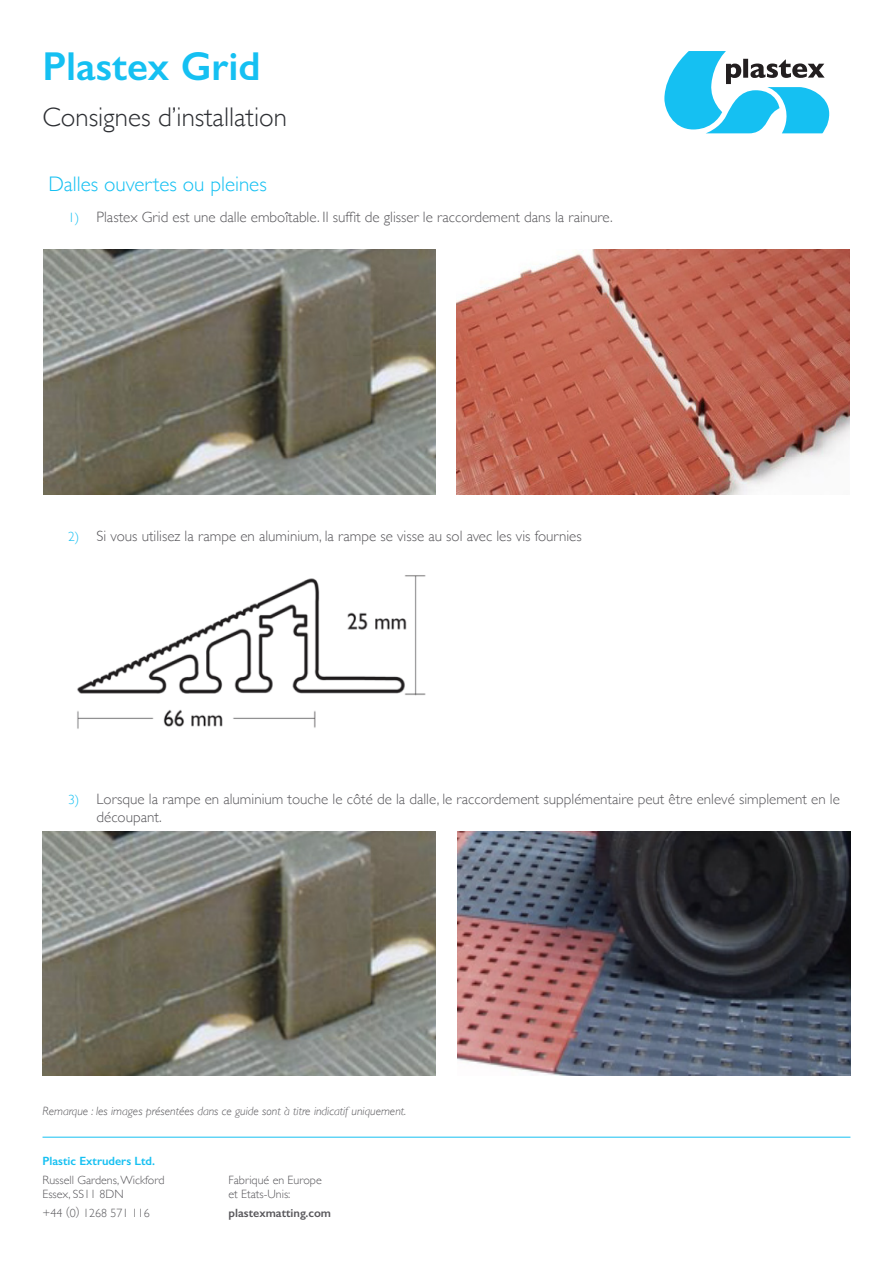
<style>
.page{position:relative;width:893px;height:1263px;background:#fff}
.page>*{position:absolute;margin:0;border:0;box-sizing:border-box;transform-origin:0 0}
.t1{font:600 40.5px "Gill Sans";color:#15c0f2}
.t2{font:300 27px "Gill Sans";color:#2c2e32}
.t3{font:300 21px "Gill Sans";color:#15c0f2}
.t4{font:300 15px/18px "Gill Sans";color:#59585c}
.t5{font:300 12px/14.4px "Gill Sans";color:#59585c}
.t6{font:italic 300 12px "Gill Sans";color:#59585c}
.t7{font:600 12px "Gill Sans";color:#15c0f2}
.t8{font:600 12px "Gill Sans";color:#59585c}
.s1{font-size:13.5px;color:#15c0f2}
</style>
<div class="page">
<hr style="left:43px;top:1137px;width:807px;height:1px;background:#15c0f2">
<svg style="left:664px;top:51px;width:165px;height:82px"></svg>
<img style="left:43px;top:249px;width:392px;height:245px">
<img style="left:457px;top:249px;width:393px;height:245px">
<img style="left:77px;top:575px;width:349px;height:154px">
<img style="left:457px;top:831px;width:393px;height:245px">
<img style="left:43px;top:831px;width:392px;height:245px">
<p class="t1" style="left:43px;top:42px;width:220px">Plastex Grid</p>
<p class="t2" style="left:43px;top:95px;width:246px">Consignes d’installation</p>
<p class="t3" style="left:48px;top:168px;width:220px">Dalles ouvertes ou pleines</p>
<p class="t4" style="left:68px;top:207px;width:546px"><span class="s1">1)</span> Plastex Grid est une dalle emboîtable. Il suffit de glisser le raccordement dans la rainure.</p>
<p class="t4" style="left:68px;top:526px;width:515px"><span class="s1">2)</span> Si vous utilisez la rampe en aluminium, la rampe se visse au sol avec les vis fournies</p>
<p class="t4" style="left:97px;top:789px;width:745px;text-indent:-28px"><span class="s1">3)</span> Lorsque la rampe en aluminium touche le côté de la dalle, le raccordement supplémentaire peut être enlevé simplement en le découpant.</p>
<p class="t6" style="left:43px;top:1104px;width:365px">Remarque : les images présentées dans ce guide sont à titre indicatif uniquement.</p>
<p class="t7" style="left:43px;top:1153px;width:114px">Plastic Extruders Ltd.</p>
<p class="t5" style="left:43px;top:1172px;width:124px">Russell Gardens, Wickford<br>Essex, SS11 8DN</p>
<p class="t5" style="left:43px;top:1205px;width:109px">+44 (0) 1268 571 116</p>
<p class="t5" style="left:229px;top:1172px;width:95px">Fabriqué en Europe et Etats-Unis:</p>
<p class="t8" style="left:229px;top:1205px;width:104px">plastexmatting.com</p>
</div>
